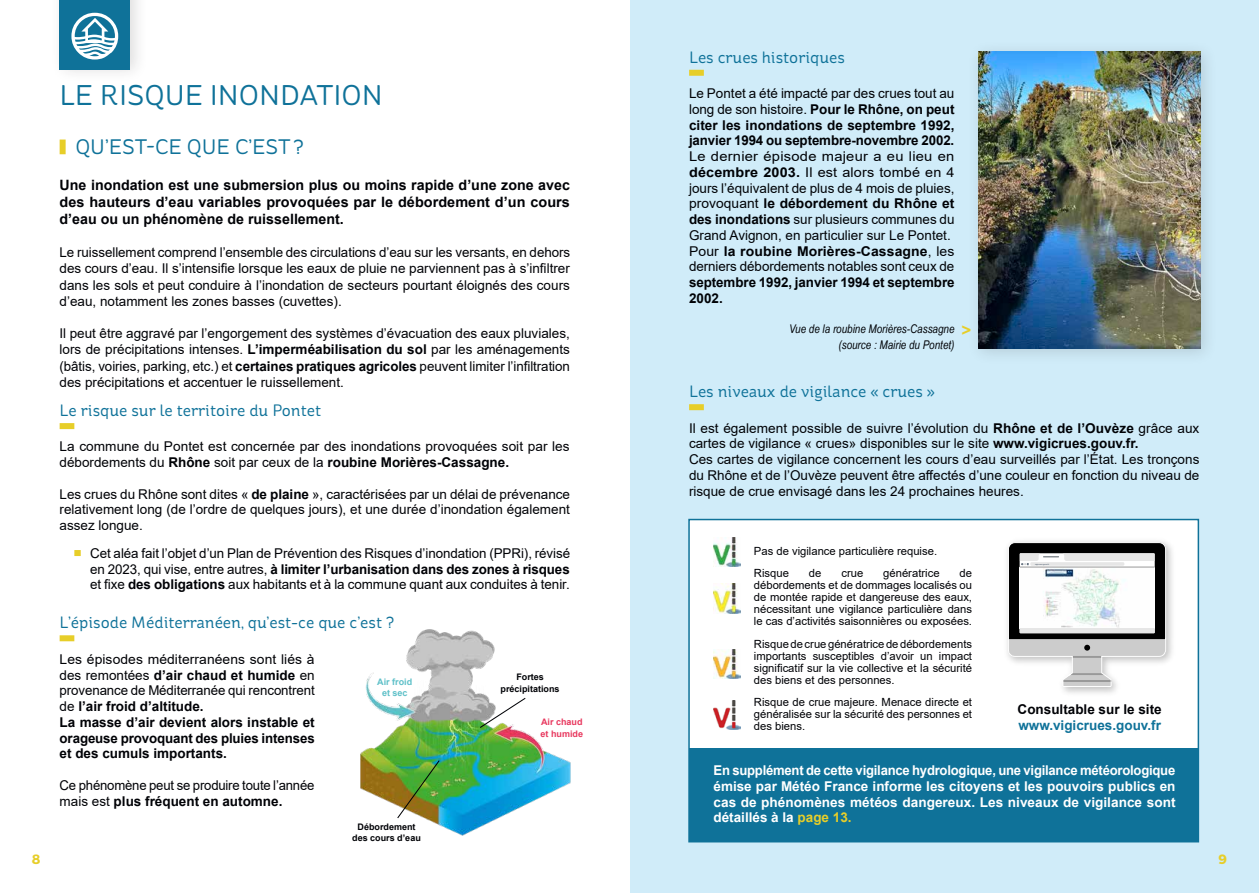
<style>
.page{position:relative;width:1259px;height:893px;background:#fff}
.page>*{position:absolute;margin:0;border:0;box-sizing:border-box;transform-origin:0 0}
.t1{font:28.5px "St Ryde";color:#0f7299}
.t2{font:21px "St Ryde";color:#0f7299}
.Labeur{font:700 16.8px "Arial";color:#e7ce29}
.t3{font:16.5px "St Ryde";color:#0f7299}
.t4{font:700 14.25px/17.1px "Arial";color:#000206;text-align:justify}
.Labeur-2{font:13.5px/15.8px "Arial";color:#000206;text-align:justify}
.Labeur-3{font:700 13.5px/15.8px "Arial";letter-spacing:-.005em;color:#000206;text-align:justify}
.Labeur-4{font:13.5px/15.8px "Arial";color:#000206;text-align:justify;scale:1.09 1}
.Labeur-5{font:700 13.5px/15.8px "Arial";color:#fff;text-align:justify}
.Labeur-6{font:700 13.5px/15.8px "Arial";letter-spacing:-.005em;color:#000206;text-align:justify;scale:1.04 1}
.t5{font:700 13.5px "Arial";color:#0f7299}
.t6{font:700 13.5px "Montserrat";color:#e7ce29}
.Labeur-7{font:italic 12px "Arial Narrow";color:#000206}
.Texte_courant{font:11.25px/12px "Arial";color:#000206;text-align:justify}
.Texte_courant-2{font:700 9px/11.4px "Arial";color:#000206;text-align:center}
.Texte_courant-3{font:700 9px/11.4px "Arial";color:#e8395f}
.Texte_courant-4{font:700 9px/11.4px "Arial";color:#5ec0c8;text-align:center}
.t7{font:600 1.95px "Myriad Pro";color:#5c6a79}
.s1{font-weight:700}
.s2{font-weight:400}
.s3{color:#e7ce29}
</style>
<div class="page">
<div style="left:49px;top:0;width:99px;height:83px;background:#231f20;opacity:.15"></div>
<div style="left:60px;top:0;width:70px;height:70px;background:#0f7299"></div>
<div style="left:630px;top:0;width:629px;height:893px;background:#d0ecf9"></div>
<div style="left:967px;top:40px;width:250px;height:326px;background:#231f20;opacity:.15"></div>
<img style="left:978px;top:51px;width:222px;height:298px">
<div style="left:688px;top:519px;width:511px;height:323px;background:#fff;border:2px solid #0f7299"></div>
<img style="left:713px;top:537px;width:28px;height:29px">
<img style="left:713px;top:584px;width:28px;height:29px">
<img style="left:713px;top:649px;width:28px;height:30px">
<img style="left:713px;top:700px;width:28px;height:30px">
<svg style="left:1007px;top:542px;width:159px;height:145px"></svg>
<div style="left:689px;top:749px;width:509px;height:93px;background:#0f7299"></div>
<svg style="left:71px;top:13px;width:47px;height:47px"></svg>
<div style="left:60px;top:140px;width:6px;height:14px;background:#e7ce29"></div>
<div style="left:60px;top:423px;width:14px;height:6px;background:#e7ce29"></div>
<div style="left:74px;top:550px;width:7px;height:6px;background:#e7ce29"></div>
<div style="left:60px;top:635px;width:14px;height:6px;background:#e7ce29"></div>
<img style="left:360px;top:629px;width:211px;height:207px">
<svg style="left:396px;top:759px;width:45px;height:60px;background:#6d9a3e"></svg>
<svg style="left:479px;top:697px;width:48px;height:32px"></svg>
<div style="left:689px;top:70px;width:15px;height:6px;background:#e7ce29"></div>
<div style="left:689px;top:404px;width:15px;height:6px;background:#e7ce29"></div>
<p class="t1" style="left:60px;top:78px;width:325px">LE RISQUE INONDATION</p>
<p class="t2" style="left:75px;top:135px;width:230px">QU’EST-CE QUE C’EST?</p>
<p class="t4" style="left:60px;top:176px;width:512px">Une inondation est une submersion plus ou moins rapide d’une zone avec des hauteurs d’eau variables provoquées par le débordement d’un cours d’eau ou un phénomène de ruissellement.</p>
<p class="Labeur-2" style="left:60px;top:244px;width:512px;line-height:16.2px">Le ruissellement comprend l’ensemble des circulations d’eau sur les versants, en dehors des cours d’eau. Il s’intensifie lorsque les eaux de pluie ne parviennent pas à s’infiltrer dans les sols et peut conduire à l’inondation de secteurs pourtant éloignés des cours d’eau, notamment les zones basses (cuvettes).</p>
<p class="Labeur-2" style="left:60px;top:325px;width:512px;line-height:16.2px">Il peut être aggravé par l’engorgement des systèmes d’évacuation des eaux pluviales, lors de précipitations intenses. <span class="s1">L’imperméabilisation du sol</span> par les aménagements (bâtis, voiries, parking, etc.) et <span class="s1">certaines pratiques agricoles</span> peuvent limiter l’infiltration des précipitations et accentuer le ruissellement.</p>
<p class="t3" style="left:60px;top:400px;width:263px">Le risque sur le territoire du Pontet</p>
<p class="Labeur-2" style="left:60px;top:439px;width:512px">La commune du Pontet est concernée par des inondations provoquées soit par les débordements du <span class="s1">Rhône</span> soit par ceux de la <span class="s1">roubine Morières-Cassagne.</span></p>
<p class="Labeur-2" style="left:60px;top:486px;width:512px">Les crues du Rhône sont dites « <span class="s1">de plaine</span> », caractérisées par un délai de prévenance relativement long (de l’ordre de quelques jours), et une durée d’inondation également assez longue.</p>
<p class="Labeur-2" style="left:90px;top:545px;width:481px">Cet aléa fait l’objet d’un Plan de Prévention des Risques d’inondation (PPRi), révisé en 2023, qui vise, entre autres, <span class="s1">à limiter l’urbanisation dans des zones à risques </span>et fixe <span class="s1">des obligations</span> aux habitants et à la commune quant aux conduites à tenir.</p>
<p class="t3" style="left:60px;top:613px;width:336px">L’épisode Méditerranéen, qu’est-ce que c’est ?</p>
<p class="Labeur-2" style="left:60px;top:651px;width:257px">Les épisodes méditerranéens sont liés à des remontées <span class="s1">d’air chaud et humide</span> en provenance de Méditerranée qui rencontrent de <span class="s1">l’air froid d’altitude.</span></p>
<p class="Labeur-3" style="left:60px;top:714px;width:257px">La masse d’air devient alors instable et orageuse provoquant des pluies intenses et des cumuls importants.</p>
<p class="Labeur-2" style="left:60px;top:777px;width:256px">Ce phénomène peut se produire toute l’année mais est <span class="s1">plus fréquent en automne.</span></p>
<p class="Texte_courant-4" style="left:377px;top:676px;width:37px">Air froid et sec</p>
<p class="Texte_courant-2" style="left:352px;top:821px;width:70px">Débordement des cours d’eau</p>
<p class="Texte_courant-2" style="left:500px;top:671px;width:61px">Fortes précipitations</p>
<p class="Texte_courant-3" style="left:540px;top:716px;width:44px">Air chaud et humide</p>
<p class="t3" style="left:689px;top:47px;width:157px">Les crues historiques</p>
<p class="Labeur-3" style="left:689px;top:86px;width:267px"><span class="s2">Le Pontet a été impacté par des crues tout au long de son histoire.</span> Pour le Rhône, on peut citer les inondations de septembre 1992, janvier 1994 ou septembre-novembre 2002.</p>
<p class="Labeur-4" style="left:689px;top:148px;width:245px">Le dernier épisode majeur a eu lieu en <span class="s1">décembre 2003.</span> Il est alors tombé en 4 jours l’équivalent de plus de 4 mois de pluies, provoquant <span class="s1">le débordement du Rhône et des inondations</span> sur plusieurs communes du Grand Avignon, en particulier sur Le Pontet.</p>
<p class="Labeur-6" style="left:689px;top:243px;width:257px"><span class="s2">Pour</span> la roubine Morières-Cassagne<span class="s2">, les derniers débordements notables sont ceux de </span>septembre 1992, janvier 1994 et septembre 2002.</p>
<p class="Labeur-7" style="left:789px;top:320px;width:167px">Vue de la roubine Morières-Cassagne</p>
<p class="Labeur-7" style="left:838px;top:336px;width:117px">(source : Mairie du Pontet)</p>
<p class="Labeur" style="left:961px;top:318px;width:11px">&gt;</p>
<p class="t3" style="left:689px;top:382px;width:247px">Les niveaux de vigilance « crues »</p>
<p class="Labeur-2" style="left:689px;top:420px;width:512px">Il est également possible de suivre l’évolution du <span class="s1">Rhône et de l’Ouvèze</span> grâce aux cartes de vigilance « crues» disponibles sur le site <span class="s1">www.vigicrues.gouv.fr.</span></p>
<p class="Labeur-2" style="left:689px;top:451px;width:512px">Ces cartes de vigilance concernent les cours d’eau surveillés par l’État. Les tronçons du Rhône et de l’Ouvèze peuvent être affectés d’une couleur en fonction du niveau de risque de crue envisagé dans les 24 prochaines heures.</p>
<p class="Texte_courant" style="left:754px;top:544px;width:185px">Pas de vigilance particulière requise.</p>
<p class="Texte_courant" style="left:754px;top:567px;width:37px">Risque</p>
<p class="Texte_courant" style="left:809px;top:567px;width:14px">de</p>
<p class="Texte_courant" style="left:841px;top:567px;width:23px">crue</p>
<p class="Texte_courant" style="left:883px;top:567px;width:58px">génératrice</p>
<p class="t7" style="left:1035px;top:563px;width:16px">vigicrues.gouv.fr</p>
<p class="Texte_courant" style="left:754px;top:567px;width:220px;text-indent:206px">de débordements et de dommages localisés ou de montée rapide et dangereuse des eaux, nécessitant une vigilance particulière dans le cas d’activités saisonnières ou exposées.</p>
<p class="Texte_courant" style="left:754px;top:638px;width:220px">Risque de crue génératrice de débordements importants susceptibles d’avoir un impact significatif sur la vie collective et la sécurité des biens et des personnes.</p>
<p class="Texte_courant" style="left:754px;top:696px;width:220px">Risque de crue majeure. Menace directe et généralisée sur la sécurité des personnes et des biens.</p>
<p class="Labeur-3" style="left:1017px;top:701px;width:146px">Consultable sur le site</p>
<p class="t5" style="left:1018px;top:715px;width:144px">www.vigicrues.gouv.fr</p>
<p class="Labeur-5" style="left:713px;top:763px;width:463px">En supplément de cette vigilance hydrologique, une vigilance météorologique émise par Météo France informe les citoyens et les pouvoirs publics en cas de phénomènes météos dangereux. Les niveaux de vigilance sont détaillés à la <span class="s3">page 13.</span></p>
<p class="t6" style="left:32px;top:851px;width:10px">8</p>
<p class="t6" style="left:1218px;top:851px;width:10px">9</p>
</div>
